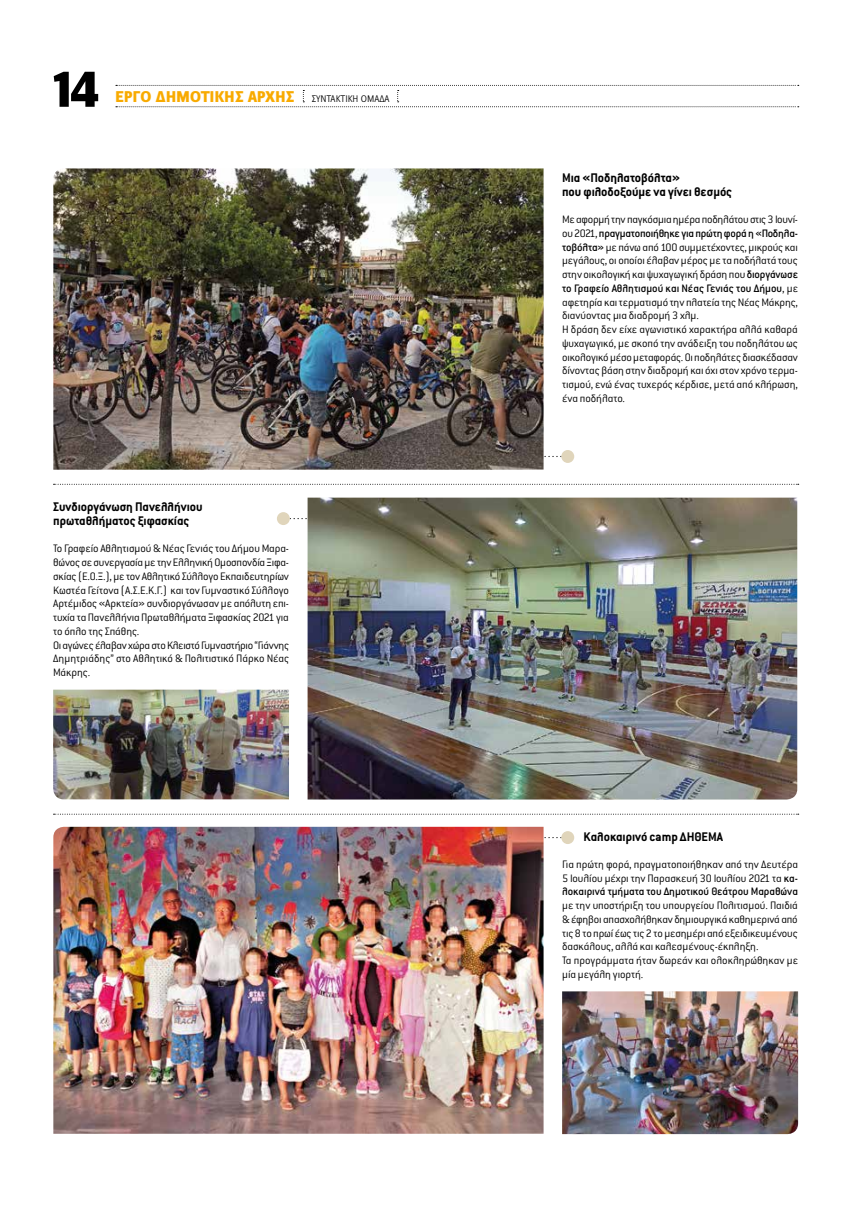
<style>
.page{position:relative;width:851px;height:1205px;background:#fff}
.page>*{position:absolute;margin:0;border:0;box-sizing:border-box;transform-origin:0 0}
.t1{font:800 55px "Zine Sans Dis GR";color:#000}
.t2{font:800 16.25px "Zine Sans Dis GR";letter-spacing:.005em;color:#f8aa00}
.t3{font:700 13.75px/13.8px "Conduit ITC Hel";letter-spacing:-.005em;color:#000}
.t4{font:300 11.88px/13.8px "Conduit ITC Hel";letter-spacing:-.005em;color:#000}
.s1{font-weight:300;font-size:10px;color:#000}
.s2{font-weight:500}
</style>
<div class="page">
<svg style="left:116px;top:85px;width:682px;height:22px"></svg>
<div style="left:277px;top:512px;width:13px;height:13px;background:#e0d5bb;border-radius:50%"></div>
<div style="left:561px;top:450px;width:13px;height:13px;background:#e0d5bb;border-radius:50%"></div>
<div style="left:561px;top:831px;width:13px;height:13px;background:#e0d5bb;border-radius:50%"></div>
<img style="left:307px;top:498px;width:490px;height:301px">
<svg style="left:54px;top:484px;width:744px;height:1px"></svg>
<svg style="left:54px;top:814px;width:744px;height:1px"></svg>
<img style="left:53px;top:168px;width:490px;height:302px">
<img style="left:53px;top:827px;width:490px;height:307px">
<img style="left:53px;top:689px;width:236px;height:110px">
<img style="left:562px;top:991px;width:236px;height:143px">
<h1 class="t1" style="left:53px;top:61px;width:47px">14</h1>
<h2 class="t2" style="left:116px;top:88px;width:275px">ΈΡΓΟ ΔΗΜΟΤΙΚΉΣ ΑΡΧΉΣ <span class="s1">ΣΥΝΤΑΚΤΙΚΗ ΟΜΑΔΑ</span></h2>
<p class="t3" style="left:53px;top:500px;width:151px">Συνδιοργάνωση Πανελλήνιου πρωταθλήματος ξιφασκίας</p>
<p class="t4" style="left:53px;top:542px;width:237px">Το Γραφείο Αθλητισμού &amp; Νέας Γενιάς του Δήμου Μαρα&shy;θώνος σε συνεργασία με την Ελληνική Ομοσπονδία Ξιφα&shy;σκίας (Ε.Ο.Ξ.), με τον Αθλητικό Σύλλογο Εκπαιδευτηρίων Κωστέα Γείτονα (Α.Σ.Ε.Κ.Γ.) και τον Γυμναστικό Σύλλογο Αρτέμιδος «Αρκτεία» συνδιοργάνωσαν με απόλυτη επι&shy;τυχία τα Πανελλήνια Πρωταθλήματα Ξιφασκίας 2021 για το όπλο της Σπάθης.<br>Οι αγώνες έλαβαν χώρα στο Κλειστό Γυμναστήριο “Γιάννης Δημητριάδης” στο Αθλητικό &amp; Πολιτιστικό Πάρκο Νέας Μάκρης.</p>
<p class="t3" style="left:562px;top:171px;width:171px">Μια «Ποδηλατοβόλτα»<br>που φιλοδοξούμε να γίνει θεσμός</p>
<p class="t4" style="left:562px;top:213px;width:237px">Με αφορμή την παγκόσμια ημέρα ποδηλάτου στις 3 Ιουνί&shy;ου 2021, <span class="s2">πραγματοποιήθηκε για πρώτη φορά η «Ποδηλα&shy;τοβόλτα»</span> με πάνω από 100 συμμετέχοντες, μικρούς και μεγάλους, οι οποίοι έλαβαν μέρος με τα ποδήλατά τους στην οικολογική και ψυχαγωγική δράση που <span class="s2">διοργάνωσε το Γραφείο Αθλητισμού και Νέας Γενιάς του Δήμου</span>, με αφετηρία και τερματισμό την πλατεία της Νέας Μάκρης, διανύοντας μια διαδρομή 3 χλμ.<br>Η δράση δεν είχε αγωνιστικό χαρακτήρα αλλά καθαρά ψυχαγωγικό, με σκοπό την ανάδειξη του ποδηλάτου ως οικολογικό μέσο μεταφοράς. Οι ποδηλάτες διασκέδασαν δίνοντας βάση στην διαδρομή και όχι στον χρόνο τερμα&shy;τισμού, ενώ ένας τυχερός κέρδισε, μετά από κλήρωση, ένα ποδήλατο.</p>
<p class="t3" style="left:583px;top:830px;width:141px">Καλοκαιρινό camp ΔΗΘΕΜΑ</p>
<p class="t4" style="left:562px;top:857px;width:237px;text-align:justify">Για πρώτη φορά, πραγματοποιήθηκαν από την Δευτέρα 5 Ιουλίου μέχρι την Παρασκευή 30 Ιουλίου 2021 τα <span class="s2">κα&shy;λοκαιρινά τμήματα του Δημοτικού Θεάτρου Μαραθώνα</span></p>
<p class="t4" style="left:562px;top:899px;width:237px">με την υποστήριξη του υπουργείου Πολιτισμού. Παιδιά &amp; έφηβοι απασχολήθηκαν δημιουργικά καθημερινά από τις 8 το πρωί έως τις 2 το μεσημέρι από εξειδικευμένους δασκάλους, αλλά και καλεσμένους-έκπληξη.<br>Τα προγράμματα ήταν δωρεάν και ολοκληρώθηκαν με μία μεγάλη γιορτή.</p>
</div>
